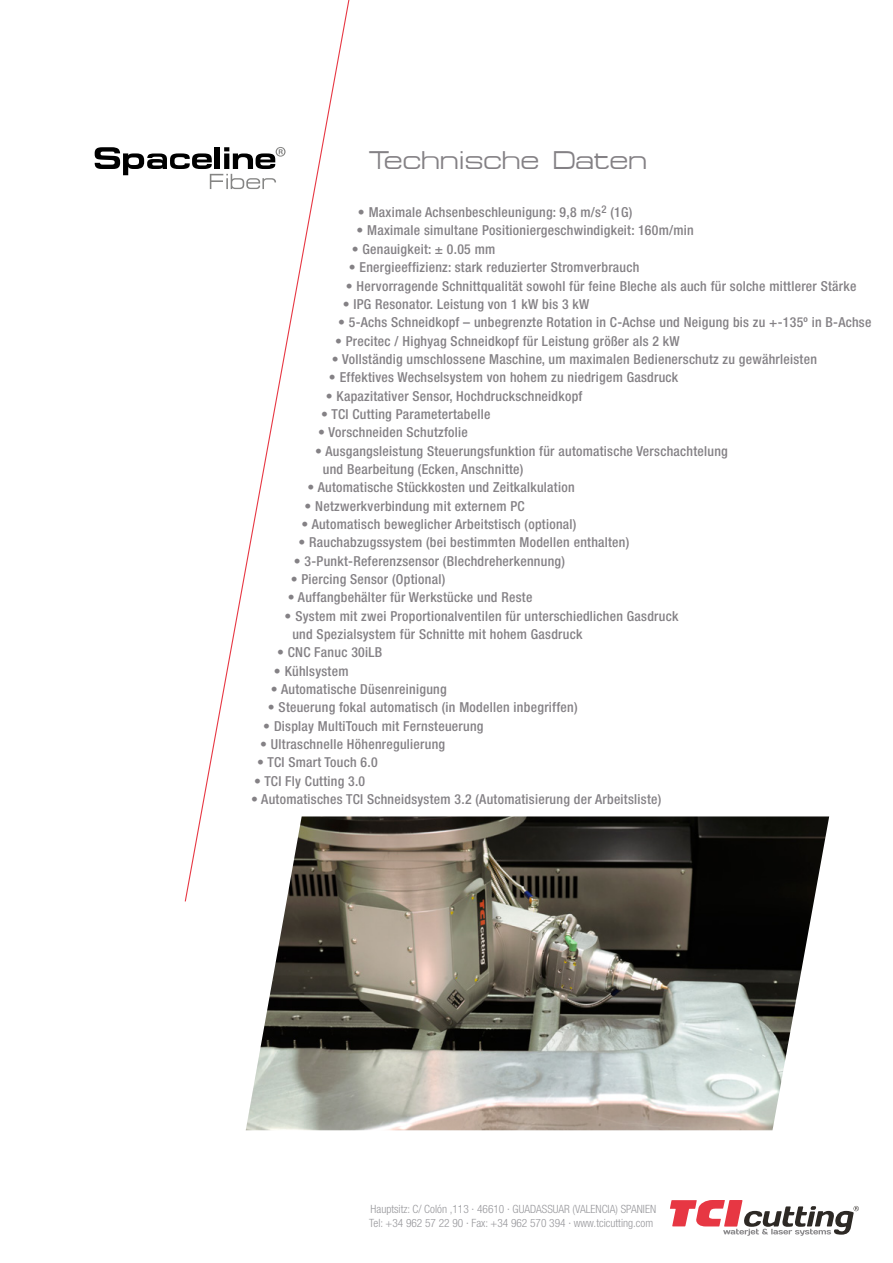
<style>
.page{position:relative;width:893px;height:1263px;background:#fff}
.page>*{position:absolute;margin:0;border:0;box-sizing:border-box;transform-origin:0 0}
.t1{font:25.95px "Micro Extend FLF";color:#848185}
.t2{font:500 condensed 13.8px/18.3px "Helvetica Neue LT Std";letter-spacing:.02em;color:#848185}
.t3{font:300 condensed 11.4px/13.6px "Helvetica Neue LT Std";color:#98989c}
</style>
<div class="page">
<svg style="left:184px;top:0;width:166px;height:902px"></svg>
<svg style="left:670px;top:1200px;width:189px;height:36px"></svg>
<svg style="left:95px;top:147px;width:191px;height:42px"></svg>
<img style="left:246px;top:816px;width:583px;height:314px">
<h1 class="t1" style="left:369px;top:147px;width:280px">Technische Daten</h1>
<p class="t2" style="left:358px;top:203px;width:276px">• Maximale Achsenbeschleunigung: 9,8 m/s<sup>2</sup> (1G)</p>
<p class="t2" style="left:356px;top:221px;width:339px">• Maximale simultane Positioniergeschwindigkeit: 160m/min</p>
<p class="t2" style="left:352px;top:240px;width:145px">• Genauigkeit: ± 0.05 mm</p>
<p class="t2" style="left:349px;top:258px;width:292px">• Energieeffizienz: stark reduzierter Stromverbrauch</p>
<p class="t2" style="left:346px;top:276px;width:512px">• Hervorragende Schnittqualität sowohl für feine Bleche als auch für solche mittlerer Stärke</p>
<p class="t2" style="left:343px;top:295px;width:248px">• IPG Resonator. Leistung von 1 kW bis 3 kW</p>
<p class="t2" style="left:338px;top:313px;width:535px">• 5-Achs Schneidkopf – unbegrenzte Rotation in C-Achse und Neigung bis zu +-135º in B-Achse</p>
<p class="t2" style="left:335px;top:331px;width:346px">• Precitec / Highyag Schneidkopf für Leistung größer als 2 kW</p>
<p class="t2" style="left:332px;top:350px;width:486px">• Vollständig umschlossene Maschine, um maximalen Bedienerschutz zu gewährleisten</p>
<p class="t2" style="left:329px;top:368px;width:351px">• Effektives Wechselsystem von hohem zu niedrigem Gasdruck</p>
<p class="t2" style="left:326px;top:386px;width:258px">• Kapazitativer Sensor, Hochdruckschneidkopf</p>
<p class="t2" style="left:321px;top:405px;width:171px">• TCI Cutting Parametertabelle</p>
<p class="t2" style="left:318px;top:423px;width:151px">• Vorschneiden Schutzfolie</p>
<p class="t2" style="left:323px;top:441px;width:406px;text-indent:-8px">• Ausgangsleistung Steuerungsfunktion für automatische Verschachtelung und Bearbeitung (Ecken, Anschnitte)</p>
<p class="t2" style="left:308px;top:478px;width:269px">• Automatische Stückkosten und Zeitkalkulation</p>
<p class="t2" style="left:304px;top:496px;width:222px">• Netzwerkverbindung mit externem PC</p>
<p class="t2" style="left:301px;top:515px;width:276px">• Automatisch beweglicher Arbeitstisch (optional)</p>
<p class="t2" style="left:298px;top:533px;width:332px">• Rauchabzugssystem (bei bestimmten Modellen enthalten)</p>
<p class="t2" style="left:294px;top:551px;width:273px">• 3-Punkt-Referenzsensor (Blechdreherkennung)</p>
<p class="t2" style="left:291px;top:570px;width:156px">• Piercing Sensor (Optional)</p>
<p class="t2" style="left:288px;top:588px;width:246px">• Auffangbehälter für Werkstücke und Reste</p>
<p class="t2" style="left:292px;top:606px;width:388px;text-indent:-8px">• System mit zwei Proportionalventilen für unterschiedlichen Gasdruck und Spezialsystem für Schnitte mit hohem Gasdruck</p>
<p class="t2" style="left:277px;top:643px;width:107px">• CNC Fanuc 30iLB</p>
<p class="t2" style="left:274px;top:661px;width:76px">• Kühlsystem</p>
<p class="t2" style="left:271px;top:680px;width:177px">• Automatische Düsenreinigung</p>
<p class="t2" style="left:268px;top:698px;width:311px">• Steuerung fokal automatisch (in Modellen inbegriffen)</p>
<p class="t2" style="left:263px;top:716px;width:222px">• Display MultiTouch mit Fernsteuerung</p>
<p class="t2" style="left:260px;top:735px;width:186px">• Ultraschnelle Höhenregulierung</p>
<p class="t2" style="left:257px;top:753px;width:122px">• TCI Smart Touch 6.0</p>
<p class="t2" style="left:254px;top:771px;width:113px">• TCI Fly Cutting 3.0</p>
<p class="t2" style="left:251px;top:790px;width:412px">• Automatisches TCI Schneidsystem 3.2 (Automatisierung der Arbeitsliste)</p>
<p class="t3" style="left:369px;top:1202px;width:288px">Hauptsitz: C/ Colón ,113 · 46610 · GUADASSUAR (VALENCIA) SPANIEN<br>Tel: +34 962 57 22 90 · Fax: +34 962 570 394 · www.tcicutting.com</p>
</div>
